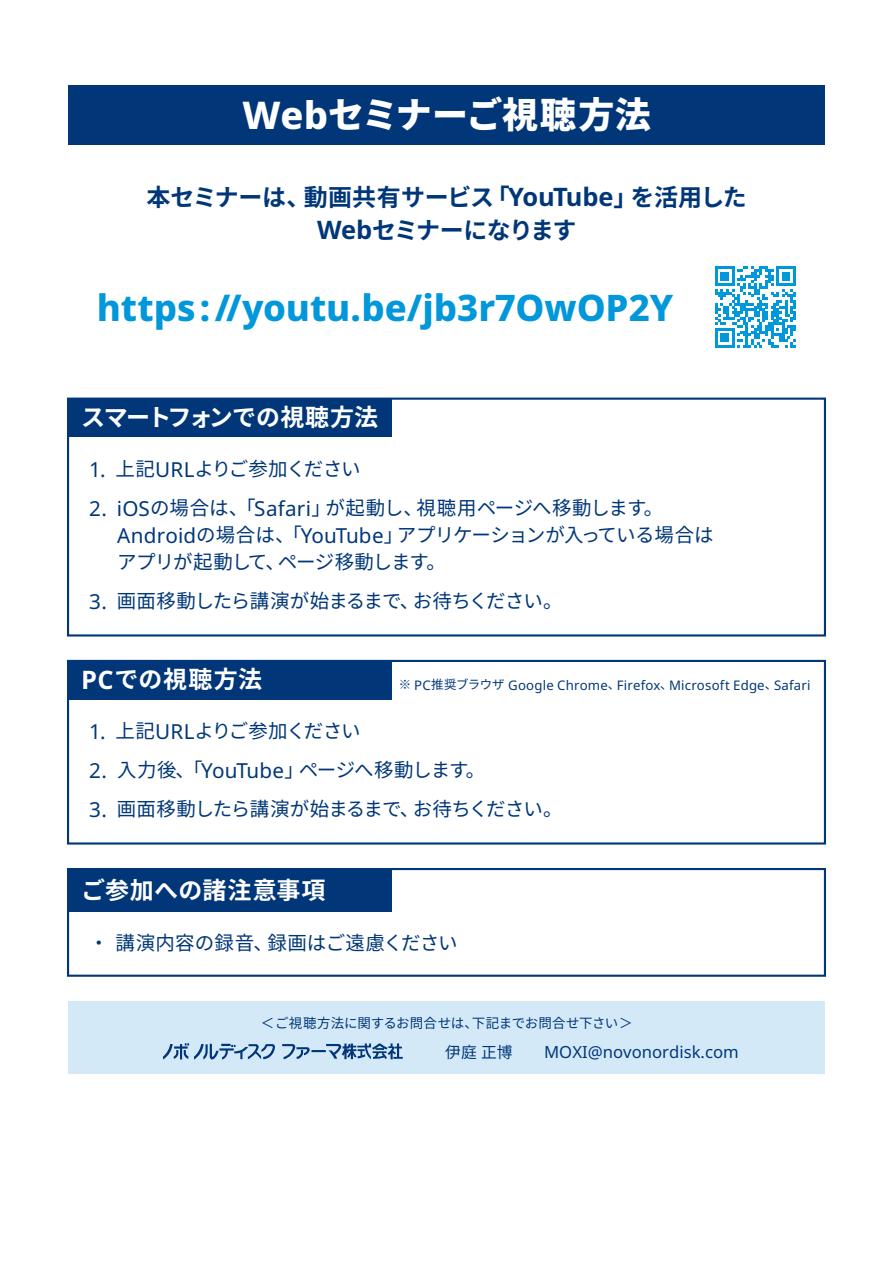
<style>
.page{position:relative;width:893px;height:1263px;background:#fff}
.page>*{position:absolute;margin:0;border:0;box-sizing:border-box;transform-origin:0 0}
.t1{font:800 36.6px "Apis";letter-spacing:-.005em;color:#0097db}
.t2{font:900 36px "Noto Sans CJ Kjp";color:#fff}
.t3{font:700 24px/33px "Noto Sans CJ Kjp";letter-spacing:-.025em;color:#013778;text-align:center}
.t4{font:700 24px "Noto Sans CJ Kjp";letter-spacing:.01em;color:#fff}
.t5{font:700 24px "Noto Sans CJ Kjp";letter-spacing:-.045em;color:#fff}
.t6{font:19.5px/27px "Noto Sans CJ Kjp";letter-spacing:-.025em;color:#013778}
.t7{font:19.5px "Noto Sans CJ Kjp";letter-spacing:-.065em;color:#013778}
.t8{font:19.5px "Noto Sans CJ Kjp";letter-spacing:.005em;color:#013778}
.t9{font:16.65px "Apis";color:#013778}
.t10{font:15.75px "Noto Sans CJ Kjp";color:#013778}
.t11{font:13.5px "Noto Sans CJ Kjp";letter-spacing:-.005em;color:#013778}
.t12{font:13.2px "Apis";letter-spacing:.015em;color:#013778}
.s1{font-family:"Apis";font-weight:800;font-size:38.1px}
.s2{font-family:"Apis";font-size:25.5px}
.s3{font-family:"Apis";font-size:20.7px}
.s4{font-family:"Noto Sans CJ Kjp";font-size:12.45px}
</style>
<div class="page">
<div style="left:68px;top:1001px;width:757px;height:72px;background:#d4e9f8"></div>
<div style="left:68px;top:85px;width:757px;height:60px;background:#013778"></div>
<div style="left:67px;top:398px;width:759px;height:238px;border:2px solid #013778"></div>
<div style="left:68px;top:399px;width:323px;height:38px;background:#013778"></div>
<div style="left:67px;top:660px;width:759px;height:184px;border:2px solid #013778"></div>
<div style="left:68px;top:661px;width:323px;height:38px;background:#013778"></div>
<div style="left:67px;top:868px;width:759px;height:109px;border:2px solid #013778"></div>
<div style="left:68px;top:869px;width:323px;height:42px;background:#013778"></div>
<svg style="left:163px;top:1043px;width:240px;height:16px"></svg>
<svg style="left:715px;top:267px;width:81px;height:80px"></svg>
<h2 class="t2" style="left:243px;top:95px;width:410px"><span class="s1">Web</span>セミナーご視聴方法</h2>
<p class="t3" style="left:147px;top:181px;width:602px">本セミナーは、動画共有サービス「<span class="s2">YouTube</span>」を活用した<br><span class="s2">Web</span>セミナーになります</p>
<h1 class="t1" style="left:97px;top:281px;width:578px">https: //youtu.be/jb3r7OwOP2Y</h1>
<p class="t5" style="left:81px;top:404px;width:298px">スマートフォンでの視聴方法</p>
<p class="t7" style="left:89px;top:458px;width:273px"><span class="s3">1.</span> 上記<span class="s3">URL</span>よりご参加ください</p>
<p class="t6" style="left:117px;top:495px;width:598px;text-indent:-28px"><span class="s3">2. iOS</span>の場合は、「<span class="s3">Safari</span>」が起動し、視聴用ページへ移動します。<br><span class="s3">Android</span>の場合は、「<span class="s3">YouTube</span>」アプリケーションが入っている場合はアプリが起動して、ページ移動します。</p>
<p class="t6" style="left:89px;top:588px;width:475px"><span class="s3">3.</span> 画面移動したら講演が始まるまで、お待ちください。</p>
<p class="t4" style="left:81px;top:666px;width:182px"><span class="s2">PC</span>での視聴方法</p>
<p class="t12" style="left:399px;top:676px;width:413px"><span class="s4">※</span> PC<span class="s4">推奨ブラウザ</span> Google Chrome<span class="s4">、</span>Firefox<span class="s4">、</span>Microsoft Edge<span class="s4">、</span>Safari</p>
<p class="t7" style="left:89px;top:720px;width:273px"><span class="s3">1.</span> 上記<span class="s3">URL</span>よりご参加ください</p>
<p class="t6" style="left:89px;top:757px;width:398px"><span class="s3">2.</span> 入力後、「<span class="s3">YouTube</span>」ページへ移動します。</p>
<p class="t6" style="left:89px;top:796px;width:475px"><span class="s3">3.</span> 画面移動したら講演が始まるまで、お待ちください。</p>
<p class="t4" style="left:81px;top:877px;width:246px">ご参加への諸注意事項</p>
<p class="t8" style="left:89px;top:932px;width:370px">・講演内容の録音、録画はご遠慮ください</p>
<p class="t11" style="left:261px;top:1015px;width:373px">＜ご視聴方法に関するお問合せは、下記までお問合せ下さい＞</p>
<p class="t10" style="left:445px;top:1043px;width:69px">伊庭正博</p>
<p class="t9" style="left:544px;top:1040px;width:196px">MOXI@novonordisk.com</p>
</div>
